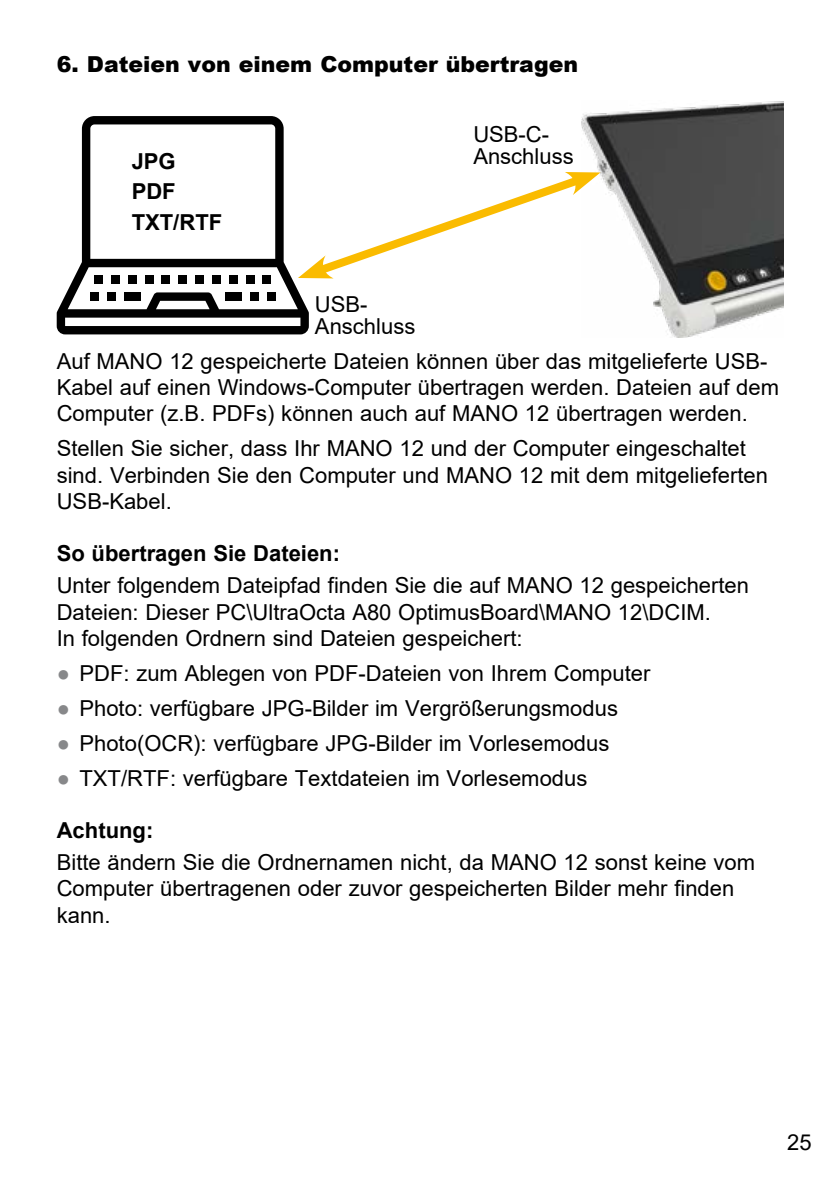
<style>
.page{position:relative;width:840px;height:1191px;background:#fff}
.page>*{position:absolute;margin:0;border:0;box-sizing:border-box;transform-origin:0 0}
.t1{font:22px/26.4px "Arial";color:#000}
.t2{font:700 22px/30.6px "Arial";color:#000}
.t3{font:900 22px "Arial";color:#000}
.s1{color:#87888a}
</style>
<div class="page">
<svg style="left:57px;top:116px;width:252px;height:218px"></svg>
<div style="left:90px;top:292px;width:9px;height:9px;background:#000"></div>
<div style="left:107px;top:292px;width:8px;height:9px;background:#000"></div>
<div style="left:250px;top:292px;width:8px;height:9px;background:#000"></div>
<div style="left:267px;top:292px;width:8px;height:9px;background:#000"></div>
<div style="left:111px;top:276px;width:9px;height:8px;background:#000"></div>
<div style="left:94px;top:276px;width:9px;height:8px;background:#000"></div>
<div style="left:128px;top:276px;width:8px;height:8px;background:#000"></div>
<div style="left:145px;top:276px;width:8px;height:8px;background:#000"></div>
<div style="left:162px;top:276px;width:8px;height:8px;background:#000"></div>
<div style="left:178px;top:276px;width:9px;height:8px;background:#000"></div>
<div style="left:195px;top:276px;width:9px;height:8px;background:#000"></div>
<div style="left:212px;top:276px;width:8px;height:8px;background:#000"></div>
<div style="left:229px;top:276px;width:8px;height:8px;background:#000"></div>
<div style="left:246px;top:276px;width:8px;height:8px;background:#000"></div>
<div style="left:262px;top:276px;width:9px;height:8px;background:#000"></div>
<div style="left:124px;top:292px;width:17px;height:9px;background:#000"></div>
<div style="left:225px;top:292px;width:16px;height:9px;background:#000"></div>
<img style="left:581px;top:101px;width:201px;height:236px">
<svg style="left:298px;top:169px;width:302px;height:113px"></svg>
<p class="t3" style="left:57px;top:49px;width:522px">6. Dateien von einem Computer übertragen</p>
<p class="t2" style="left:132px;top:146px;width:92px">JPG<br>PDF<br>TXT/RTF</p>
<p class="t1" style="left:315px;top:293px;width:102px;line-height:22px">USB-<br>Anschluss</p>
<p class="t1" style="left:473px;top:123px;width:102px;line-height:22px">USB-C-<br>Anschluss</p>
<p class="t1" style="left:57px;top:347px;width:723px">Auf MANO 12 gespeicherte Dateien können über das mitgelieferte USB-<br>Kabel auf einen Windows-Computer übertragen werden. Dateien auf dem<br>Computer (z.B. PDFs) können auch auf MANO 12 übertragen werden.</p>
<p class="t1" style="left:57px;top:435px;width:712px">Stellen Sie sicher, dass Ihr MANO 12 und der Computer eingeschaltet sind. Verbinden Sie den Computer und MANO 12 mit dem mitgelieferten<br>USB-Kabel.</p>
<p class="t2" style="left:57px;top:538px;width:285px">So übertragen Sie Dateien:</p>
<p class="t1" style="left:57px;top:572px;width:693px">Unter folgendem Dateipfad finden Sie die auf MANO 12 gespeicherten<br>Dateien: Dieser PC\UltraOcta A80 OptimusBoard\MANO 12\DCIM.<br>In folgenden Ordnern sind Dateien gespeichert:</p>
<p class="t1" style="left:57px;top:660px;width:595px"><span class="s1">●</span> PDF: zum Ablegen von PDF-Dateien von Ihrem Computer</p>
<p class="t1" style="left:57px;top:695px;width:562px"><span class="s1">●</span> Photo: verfügbare JPG-Bilder im Vergrößerungsmodus</p>
<p class="t1" style="left:57px;top:730px;width:554px"><span class="s1">●</span> Photo(OCR): verfügbare JPG-Bilder im Vorlesemodus</p>
<p class="t1" style="left:57px;top:764px;width:532px"><span class="s1">●</span> TXT/RTF: verfügbare Textdateien im Vorlesemodus</p>
<p class="t2" style="left:57px;top:815px;width:98px">Achtung:</p>
<p class="t1" style="left:57px;top:848px;width:699px">Bitte ändern Sie die Ordnernamen nicht, da MANO 12 sonst keine vom<br>Computer übertragenen oder zuvor gespeicherten Bilder mehr finden kann.</p>
<p class="t1" style="left:786px;top:1129px;width:26px">25</p>
</div>
